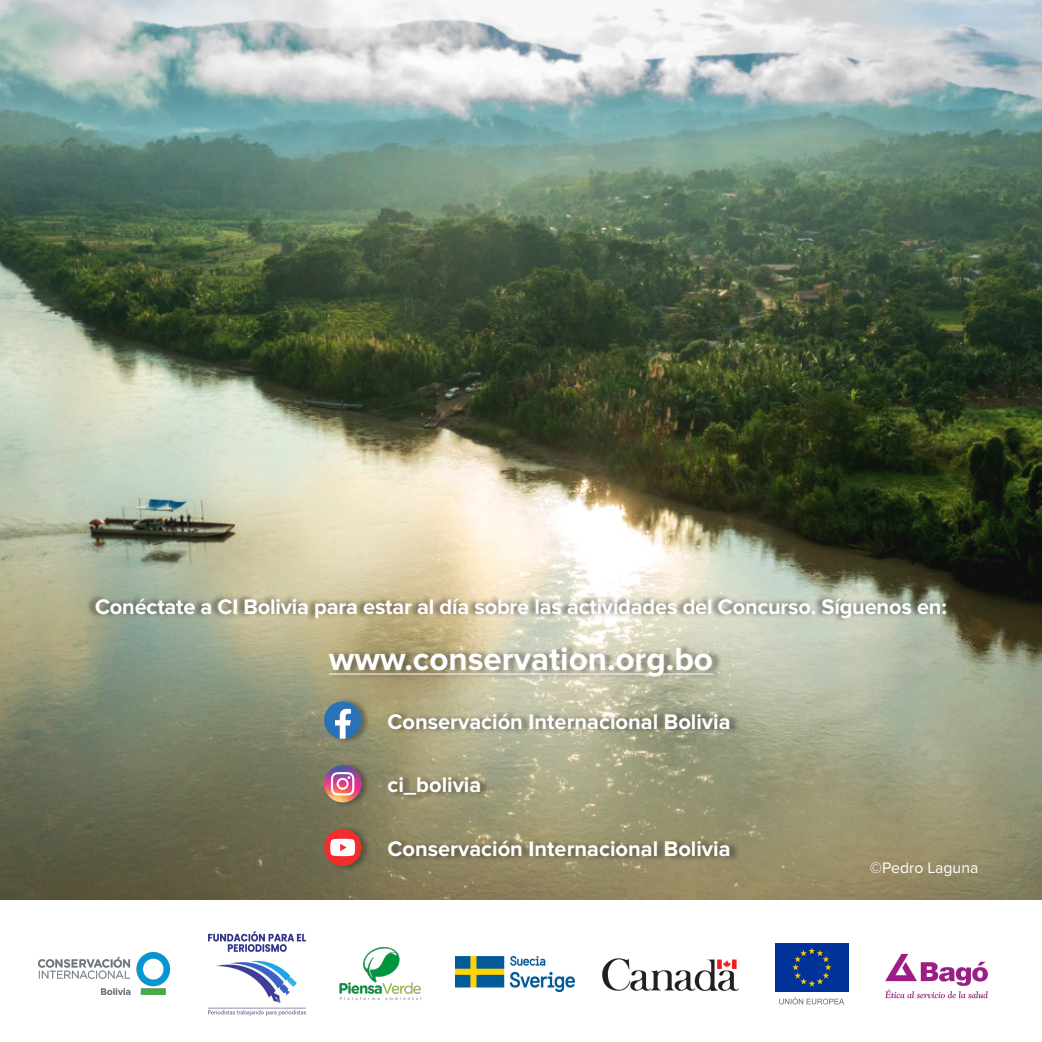
<style>
.page{position:relative;width:1042px;height:1042px;background:#fff}
.page>*{position:absolute;margin:0;border:0;box-sizing:border-box;transform-origin:0 0}
.t1{font:700 33.25px "Proxima Nova";color:#fff}
.t2{font:700 21.88px "Proxima Nova";color:#fff}
.t3{font:15.75px "Proxima Nova";color:#fff}
</style>
<div class="page">
<img style="left:0;top:0;width:1042px;height:900px">
<div style="left:86px;top:593px;width:860px;height:29px;background:#231f20;opacity:.64"></div>
<img style="left:38px;top:953px;width:132px;height:42px">
<img style="left:208px;top:932px;width:97px;height:84px">
<img style="left:339px;top:947px;width:82px;height:54px">
<img style="left:455px;top:956px;width:119px;height:35px">
<img style="left:603px;top:958px;width:135px;height:33px">
<div style="left:775px;top:943px;width:73px;height:49px;background:#039"></div>
<svg style="left:792px;top:947px;width:39px;height:39px"></svg>
<svg style="left:779px;top:997px;width:65px;height:7px"></svg>
<img style="left:885px;top:953px;width:103px;height:46px">
<div style="left:324px;top:643px;width:415px;height:229px;background:#231f20;opacity:.4"></div>
<hr style="left:329px;top:674px;width:384px;height:1px;background:#fff">
<svg style="left:324px;top:701px;width:37px;height:38px"></svg>
<img style="left:324px;top:765px;width:37px;height:37px;border-radius:19px">
<svg style="left:331px;top:772px;width:23px;height:23px"></svg>
<div style="left:324px;top:829px;width:37px;height:37px;background:#ee2f2d;border-radius:50%"></div>
<svg style="left:330px;top:839px;width:25px;height:17px"></svg>
<p class="t2" style="left:95px;top:593px;width:853px">Conéctate a CI Bolivia para estar al día sobre las actividades del Concurso. Síguenos en:</p>
<p class="t1" style="left:329px;top:639px;width:386px">www.conservation.org.bo</p>
<p class="t2" style="left:387px;top:709px;width:345px">Conservación Internacional Bolivia</p>
<p class="t2" style="left:387px;top:772px;width:95px">ci_bolivia</p>
<p class="t2" style="left:387px;top:836px;width:345px">Conservación Internacional Bolivia</p>
<p class="t3" style="left:870px;top:858px;width:110px">©Pedro Laguna</p>
</div>
